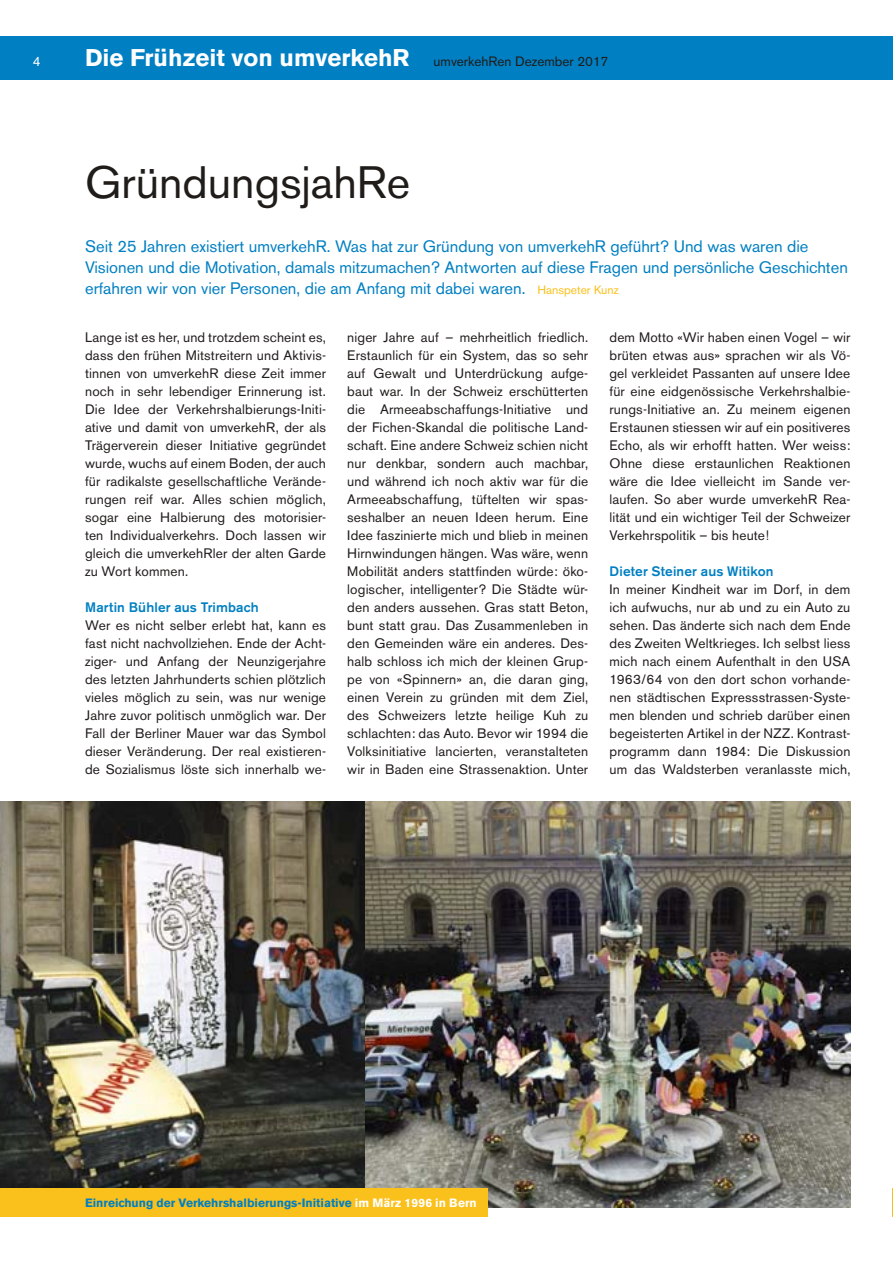
<style>
.page{position:relative;width:893px;height:1263px;background:#fff}
.page>*{position:absolute;margin:0;border:0;box-sizing:border-box;transform-origin:0 0}
.t1{font:45px "Akzidenz Grotesk BE";color:#201c1a}
.t2{font:700 24px "Akzidenz Grotesk BE";color:#fff}
.t3{font:16.5px/21px "Akzidenz Grotesk BE";color:#007fc2}
.t4{font:13.65px/18px "Akzidenz Grotesk BE";letter-spacing:.015em;color:#201c1a;text-align:justify}
.t5{font:500 13.65px "Akzidenz Grotesk BE";letter-spacing:.01em;color:#007fc2}
.t6{font:13.5px "Akzidenz Grotesk BE";color:#fff}
.t7{font:700 12px "Akzidenz Grotesk BE";color:#007fc2}
.s1{font-weight:400;font-size:13.5px;color:#201c1a}
.s2{font-size:12px;color:#fac01b}
.s3{color:#fff}
</style>
<div class="page">
<div style="left:72px;top:36px;width:821px;height:43px;background:#007fc2"></div>
<div style="left:0;top:36px;width:77px;height:43px;background:#007fc2"></div>
<img style="left:0;top:802px;width:365px;height:386px">
<img style="left:365px;top:802px;width:485px;height:405px">
<div style="left:0;top:1188px;width:487px;height:29px;background:#fac01b"></div>
<p class="t6" style="left:33px;top:56px;width:9px">4</p>
<h2 class="t2" style="left:85px;top:49px;width:525px">Die Frühzeit von umverkehR <span class="s1">umverkehRen Dezember 2017</span></h2>
<h1 class="t1" style="left:85px;top:166px;width:327px">GründungsjahRe</h1>
<p class="t3" style="left:85px;top:237px;width:764px">Seit 25 Jahren existiert umverkehR. Was hat zur Gründung von umverkehR geführt? Und was waren die<br>Visionen und die Motivation, damals mitzumachen? Antworten auf diese Fragen und persönliche Geschichten erfahren wir von vier Personen, die am Anfang mit dabei waren. <span class="s2">Hanspeter Kunz</span></p>
<p class="t4" style="left:85px;top:330px;width:243px">Lange ist es her, und trotzdem scheint es, dass den frühen Mitstreitern und Aktivis&shy;tinnen von umverkehR diese Zeit immer noch in sehr lebendiger Erinnerung ist.<br>Die Idee der Verkehrshalbierungs-Initi&shy;ative und damit von umverkehR, der als Trägerverein dieser Initiative gegründet wurde, wuchs auf einem Boden, der auch für radikalste gesellschaftliche Verände&shy;rungen reif war. Alles schien möglich, sogar eine Halbierung des motorisier&shy;ten Individualverkehrs. Doch lassen wir gleich die umverkehRler der alten Garde zu Wort kommen.</p>
<p class="t5" style="left:85px;top:602px;width:175px">Martin Bühler aus Trimbach</p>
<p class="t4" style="left:85px;top:618px;width:242px">Wer es nicht selber erlebt hat, kann es fast nicht nachvollziehen. Ende der Acht&shy;ziger- und Anfang der Neunzigerjahre des letzten Jahrhunderts schien plötzlich vieles möglich zu sein, was nur wenige Jahre zuvor politisch unmöglich war. Der Fall der Berliner Mauer war das Symbol dieser Veränderung. Der real existieren&shy;de Sozialismus löste sich innerhalb we-</p>
<p class="t4" style="left:347px;top:330px;width:243px">niger Jahre auf – mehrheitlich friedlich.<br>Erstaunlich für ein System, das so sehr auf Gewalt und Unterdrückung aufge&shy;baut war. In der Schweiz erschütterten die Armeeabschaffungs-Initiative und der Fichen-Skandal die politische Land&shy;schaft. Eine andere Schweiz schien nicht nur denkbar, sondern auch machbar, und während ich noch aktiv war für die Armeeabschaffung, tüftelten wir spas&shy;seshalber an neuen Ideen herum. Eine Idee faszinierte mich und blieb in meinen Hirnwindungen hängen. Was wäre, wenn Mobilität anders stattfinden würde: öko&shy;logischer, intelligenter? Die Städte wür&shy;den anders aussehen. Gras statt Beton, bunt statt grau. Das Zusammenleben in den Gemeinden wäre ein anderes. Des&shy;halb schloss ich mich der kleinen Grup&shy;pe von «Spinnern» an, die daran ging, einen Verein zu gründen mit dem Ziel, des Schweizers letzte heilige Kuh zu schlachten: das Auto. Bevor wir 1994 die Volksinitiative lancierten, veranstalteten wir in Baden eine Strassenaktion. Unter</p>
<p class="t4" style="left:609px;top:330px;width:242px">dem Motto «Wir haben einen Vogel – wir brüten etwas aus» sprachen wir als Vö&shy;gel verkleidet Passanten auf unsere Idee für eine eidgenössische Verkehrshalbie&shy;rungs-Initiative an. Zu meinem eigenen Erstaunen stiessen wir auf ein positiveres Echo, als wir erhofft hatten. Wer weiss:<br>Ohne diese erstaunlichen Reaktionen wäre die Idee vielleicht im Sande ver&shy;laufen. So aber wurde umverkehR Rea&shy;lität und ein wichtiger Teil der Schweizer Verkehrs politik – bis heute!</p>
<p class="t5" style="left:609px;top:566px;width:165px">Dieter Steiner aus Witikon</p>
<p class="t4" style="left:609px;top:582px;width:243px">In meiner Kindheit war im Dorf, in dem ich aufwuchs, nur ab und zu ein Auto zu sehen. Das änderte sich nach dem Ende des Zweiten Weltkrieges. Ich selbst liess mich nach einem Aufenthalt in den USA 1963/64 von den dort schon vorhande&shy;nen städtischen Expressstrassen-Syste&shy;men blenden und schrieb darüber einen begeisterten Artikel in der NZZ. Kontrast&shy;programm dann 1984: Die Diskussion um das Waldsterben veranlasste mich,</p>
<p class="t7" style="left:85px;top:1198px;width:393px">Einreichung der Verkehrshalbierungs-Initiative <span class="s3">im März 1996 in Bern</span></p>
</div>
